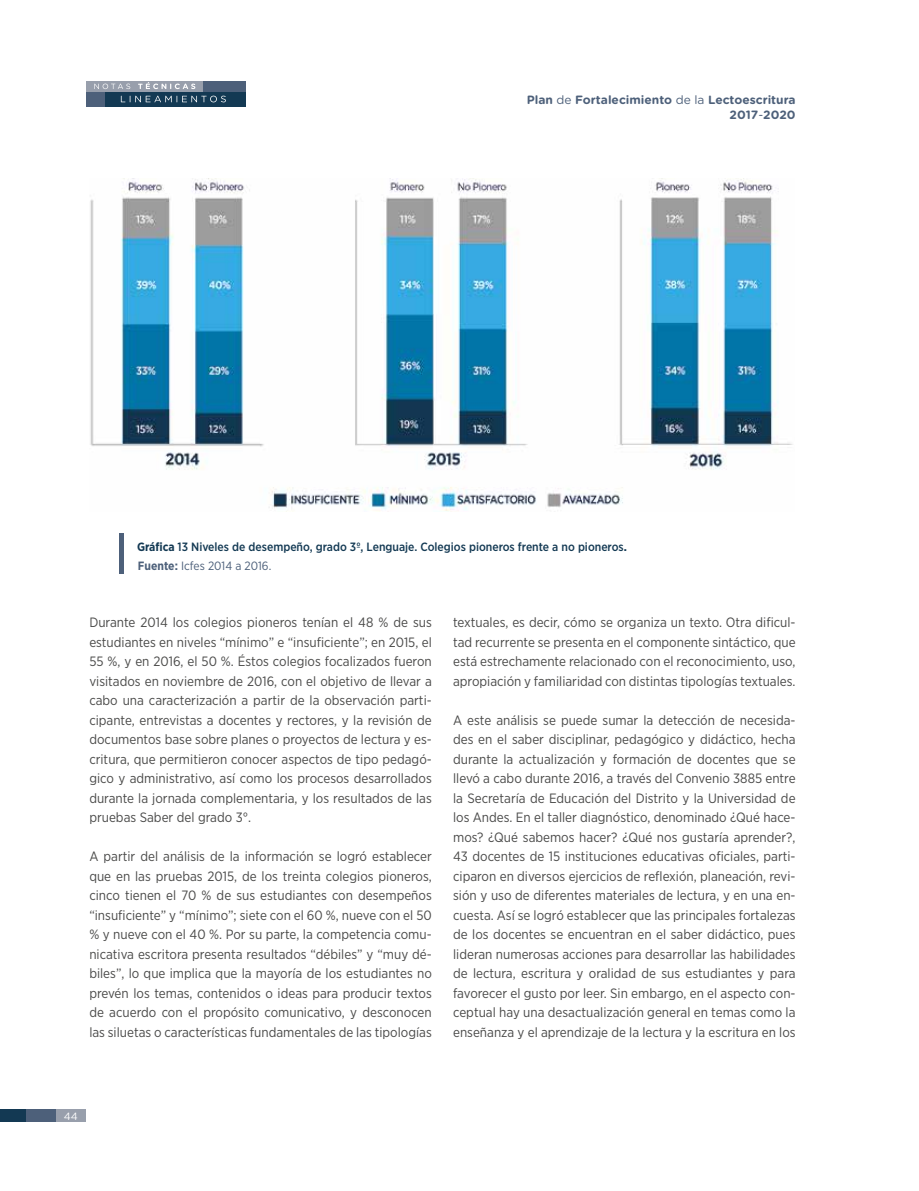
<style>
.page{position:relative;width:919px;height:1191px;background:#fff}
.page>*{position:absolute;margin:0;border:0;box-sizing:border-box;transform-origin:0 0}
.t1{font:13.5px/19.5px "Gotham Narrow";color:#4a4a49;text-align:justify}
.t2{font:500 12px/19.5px "Gotham Narrow";color:#133953}
.t3{font:700 12px/14.4px "Gotham Rounded";color:#4d607a;text-align:right}
.t4{font:10.5px "Gotham Rounded";color:#fff}
.s1{font-weight:400}
.s2{font-weight:700}
.s3{font-weight:700;color:#4d607a}
.s4{font-weight:400;color:#4d607a}
</style>
<div class="page">
<img style="left:90px;top:179px;width:703px;height:332px">
<div style="left:119px;top:534px;width:5px;height:40px;background:#4d607a"></div>
<div style="left:55px;top:1109px;width:31px;height:12px;background:#989fac"></div>
<div style="left:25px;top:1109px;width:31px;height:12px;background:#4d607a"></div>
<div style="left:0;top:1109px;width:25px;height:12px;background:#133953"></div>
<div style="left:86px;top:91px;width:159px;height:15px;background:#133953"></div>
<div style="left:86px;top:91px;width:19px;height:15px;background:#4d607a"></div>
<div style="left:86px;top:81px;width:117px;height:10px;background:#989fac"></div>
<div style="left:203px;top:81px;width:42px;height:10px;background:#4d607a"></div>
<svg style="left:121px;top:96px;width:105px;height:6px"></svg>
<svg style="left:94px;top:84px;width:36px;height:5px"></svg>
<svg style="left:138px;top:82px;width:57px;height:7px"></svg>
<p class="t3" style="left:526px;top:92px;width:270px">Plan <span class="s1">de</span> Fortalecimiento <span class="s1">de la</span> Lectoescritura<br>2017<span class="s1">-</span>2020</p>
<p class="t2" style="left:137px;top:536px;width:491px"><span class="s2">Gráfica</span> 13 Niveles de desempeño, grado 3º, Lenguaje. Colegios pioneros frente a no pioneros<span class="s2">.<br></span><span class="s3">Fuente:</span> <span class="s4">Icfes 2014 a 2016.</span></p>
<p class="t1" style="left:89px;top:612px;width:344px">Durante 2014 los colegios pioneros tenían el 48 % de sus estudiantes en niveles “mínimo” e “insuficiente”; en 2015, el 55 %, y en 2016, el 50 %. Éstos colegios focalizados fueron visitados en noviembre de 2016, con el objetivo de llevar a cabo una caracterización a partir de la observación parti&shy;cipante, entrevistas a docentes y rectores, y la revisión de documentos base sobre planes o proyectos de lectura y es&shy;critura, que permitieron conocer aspectos de tipo pedagó&shy;gico y administrativo, así como los procesos desarrollados durante la jornada complementaria, y los resultados de las pruebas Saber del grado 3°.</p>
<p class="t1" style="left:89px;top:846px;width:344px">A partir del análisis de la información se logró establecer que en las pruebas 2015, de los treinta colegios pioneros, cinco tienen el 70 % de sus estudiantes con desempeños “insuficiente” y “mínimo”; siete con el 60 %, nueve con el 50 % y nueve con el 40 %. Por su parte, la competencia comu&shy;nicativa escritora presenta resultados “débiles” y “muy dé&shy;biles”, lo que implica que la mayoría de los estudiantes no prevén los temas, contenidos o ideas para producir textos de acuerdo con el propósito comunicativo, y desconocen las siluetas o características fundamentales de las tipologías</p>
<p class="t1" style="left:453px;top:612px;width:344px">textuales, es decir, cómo se organiza un texto. Otra dificul&shy;tad recurrente se presenta en el componente sintáctico, que está estrechamente relacionado con el reconocimiento, uso, apropiación y familiaridad con distintas tipologías textuales.</p>
<p class="t1" style="left:453px;top:710px;width:344px">A este análisis se puede sumar la detección de necesida&shy;des en el saber disciplinar, pedagógico y didáctico, hecha durante la actualización y formación de docentes que se llevó a cabo durante 2016, a través del Convenio 3885 entre la Secretaría de Educación del Distrito y la Universidad de los Andes. En el taller diagnóstico, denominado ¿Qué hace&shy;mos? ¿Qué sabemos hacer? ¿Qué nos gustaría aprender?, 43 docentes de 15 instituciones educativas oficiales, parti&shy;ciparon en diversos ejercicios de reflexión, planeación, revi&shy;sión y uso de diferentes materiales de lectura, y en una en&shy;cuesta. Así se logró establecer que las principales fortalezas de los docentes se encuentran en el saber didáctico, pues lideran numerosas acciones para desarrollar las habilidades de lectura, escritura y oralidad de sus estudiantes y para favorecer el gusto por leer. Sin embargo, en el aspecto con&shy;ceptual hay una desactualización general en temas como la enseñanza y el aprendizaje de la lectura y la escritura en los</p>
<p class="t4" style="left:64px;top:1108px;width:16px">44</p>
</div>
